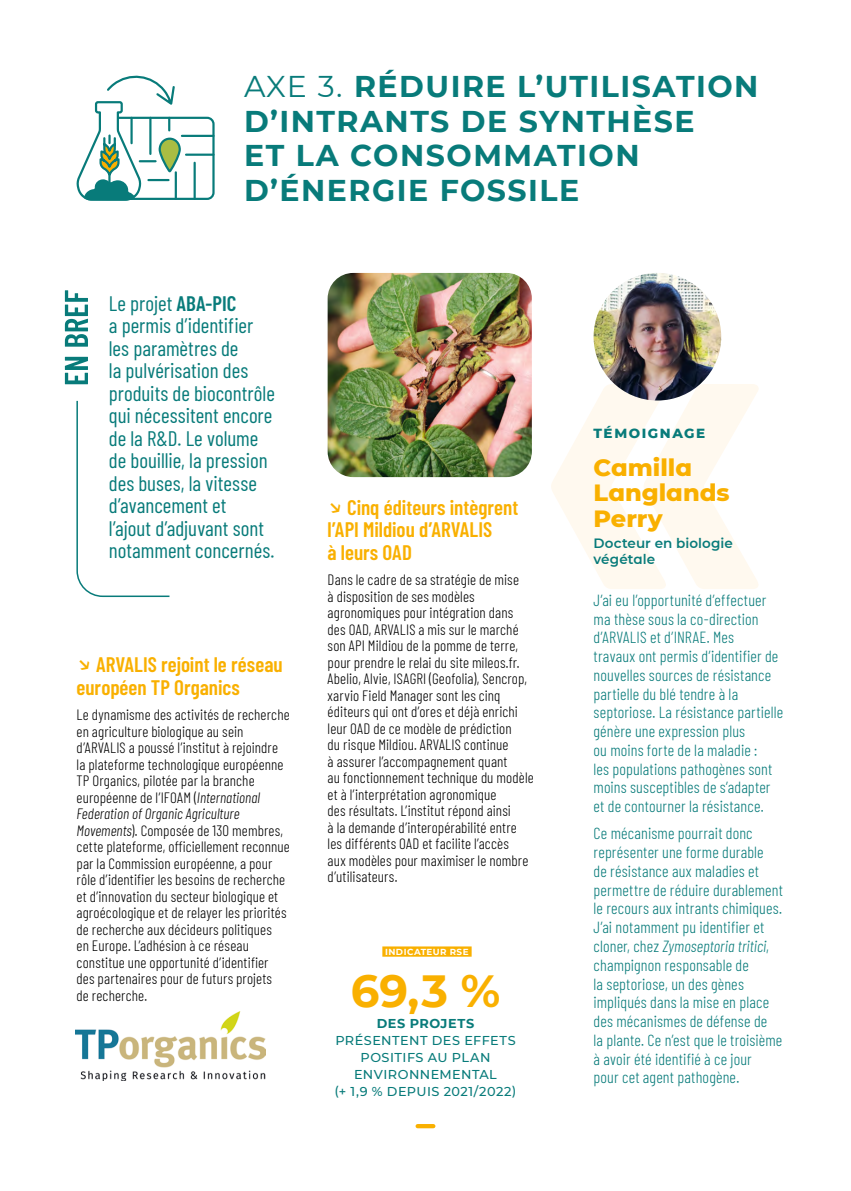
<style>
.page{position:relative;width:851px;height:1191px;background:#fff}
.page>*{position:absolute;margin:0;border:0;box-sizing:border-box;transform-origin:0 0}
.t1{font:700 45px "Montserrat";color:#f9b000}
.t2{font:700 30px/34.5px "Montserrat";letter-spacing:.05em;color:#087b7a}
.t3{font:800 24px/25.5px "Montserrat";color:#f9b000}
.t4{font:21px/22.5px "Barlow Condensed";color:#087b7a}
.t5{font:600 21px/22.5px "Barlow Condensed";color:#f9b000}
.t6{font:300 16.2px/18.8px "Barlow Condensed";letter-spacing:.01em;color:#087b7a}
.t7{font:300 15px/16.5px "Barlow Condensed";letter-spacing:.01em;color:#000}
.t8{font:600 13.5px/16.5px "Montserrat";letter-spacing:.005em;color:#087b7a}
.t9{font:800 13.5px "Montserrat";letter-spacing:.115em;color:#087b7a}
.t10{font:500 12.9px/17.1px "Montserrat";letter-spacing:.035em;color:#087b7a;text-align:center}
.t11{font:700 12.9px "Montserrat";letter-spacing:.045em;color:#087b7a}
.t12{font:700 8.7px "Montserrat";letter-spacing:.055em;color:#fff}
.s1{font-weight:400}
.s2{font-weight:600}
.s3{font-family:"Montserrat";font-weight:500;font-size:25.5px}
.s4{font-style:italic}
</style>
<div class="page">
<svg style="left:551px;top:384px;width:208px;height:205px;fill:#fff9ef"></svg>
<img style="left:327px;top:273px;width:204px;height:204px">
<svg style="left:65px;top:290px;width:23px;height:94px"></svg>
<svg style="left:76px;top:400px;width:94px;height:198px"></svg>
<svg style="left:76px;top:75px;width:139px;height:126px"></svg>
<img style="left:76px;top:1011px;width:189px;height:69px">
<hr style="left:417px;top:1124px;width:16px;height:4px;background:#f9b000">
<div style="left:382px;top:946px;width:89px;height:10px;background:#f9b000"></div>
<img style="left:593px;top:273px;width:128px;height:127px;border-radius:64px">
<h2 class="t2" style="left:244px;top:68px;width:515px"><span class="s1">AXE 3.</span> RÉDUIRE L’UTILISATION<br>D’INTRANTS DE SYNTHÈSE<br>ET LA CONSOMMATION<br>D’ÉNERGIE FOSSILE</h2>
<p class="t4" style="left:109px;top:290px;width:167px">Le projet <span class="s2">ABA-PIC<br></span>a permis d’identifier les paramètres de<br>la pulvérisation des produits de biocontrôle qui nécessitent encore de la R&amp;D. Le volume de bouillie, la pression des buses, la vitesse d’avancement et<br>l’ajout d’adjuvant sont notamment concernés.</p>
<h3 class="t5" style="left:77px;top:652px;width:208px"><span class="s3">↘</span> ARVALIS rejoint le réseau européen TP Organics</h3>
<p class="t7" style="left:77px;top:705px;width:215px">Le dynamisme des activités de recherche en agriculture biologique au sein d’ARVALIS a poussé l’institut à rejoindre la plateforme technologique européenne TP Organics, pilotée par la branche européenne de l’IFOAM (<span class="s4">International Federation of Organic Agriculture Movements</span>). Composée de 130 membres, cette plateforme, officiellement reconnue par la Commission européenne, a pour rôle d’identifier les besoins de recherche et d’innovation du secteur biologique et agroécologique et de relayer les priorités de recherche aux décideurs politiques<br>en Europe. L’adhésion à ce réseau constitue une opportunité d’identifier des partenaires pour de futurs projets<br>de recherche.</p>
<h3 class="t5" style="left:327px;top:494px;width:192px"><span class="s3">↘</span> Cinq éditeurs intègrent l’API Mildiou d’ARVALIS<br>à leurs OAD</h3>
<p class="t7" style="left:327px;top:570px;width:208px">Dans le cadre de sa stratégie de mise<br>à disposition de ses modèles agronomiques pour intégration dans des OAD, ARVALIS a mis sur le marché son API Mildiou de la pomme de terre, pour prendre le relai du site mileos.fr.<br>Abelio, Alvie, ISAGRI (Geofolia), Sencrop, xarvio Field Manager sont les cinq éditeurs qui ont d’ores et déjà enrichi leur OAD de ce modèle de prédiction<br>du risque Mildiou. ARVALIS continue<br>à assurer l’accompagnement quant<br>au fonctionnement technique du modèle et à l’interprétation agronomique<br>des résultats. L’institut répond ainsi<br>à la demande d’interopérabilité entre les différents OAD et facilite l’accès<br>aux modèles pour maximiser le nombre d’utilisateurs.</p>
<p class="t12" style="left:385px;top:945px;width:85px">INDICATEUR RSE</p>
<h1 class="t1" style="left:350px;top:958px;width:151px">69,3 %</h1>
<p class="t11" style="left:376px;top:1014px;width:99px">DES PROJETS</p>
<p class="t10" style="left:334px;top:1031px;width:183px">PRÉSENTENT DES EFFETS<br>POSITIFS AU PLAN<br>ENVIRONNEMENTAL<br>(+ 1,9 % DEPUIS 2021/2022)</p>
<p class="t9" style="left:593px;top:423px;width:113px">TÉMOIGNAGE</p>
<h3 class="t3" style="left:593px;top:453px;width:138px">Camilla<br>Langlands<br>Perry</h3>
<p class="t8" style="left:593px;top:534px;width:141px">Docteur en biologie végétale</p>
<p class="t6" style="left:593px;top:589px;width:191px">J’ai eu l’opportunité d’effectuer ma thèse sous la co-direction d’ARVALIS et d’INRAE. Mes<br>travaux ont permis d’identifier de nouvelles sources de résistance partielle du blé tendre à la septoriose. La résistance partielle génère une expression plus<br>ou moins forte de la maladie :<br>les populations pathogènes sont moins susceptibles de s’adapter et de contourner la résistance.</p>
<p class="t6" style="left:593px;top:823px;width:191px">Ce mécanisme pourrait donc représenter une forme durable<br>de résistance aux maladies et permettre de réduire durablement le recours aux intrants chimiques.<br>J’ai notamment pu identifier et cloner, chez <span class="s4">Zymoseptoria tritici</span>, champignon responsable de<br>la septoriose, un des gènes impliqués dans la mise en place des mécanismes de défense de<br>la plante. Ce n’est que le troisième à avoir été identifié à ce jour<br>pour cet agent pathogène.</p>
</div>
